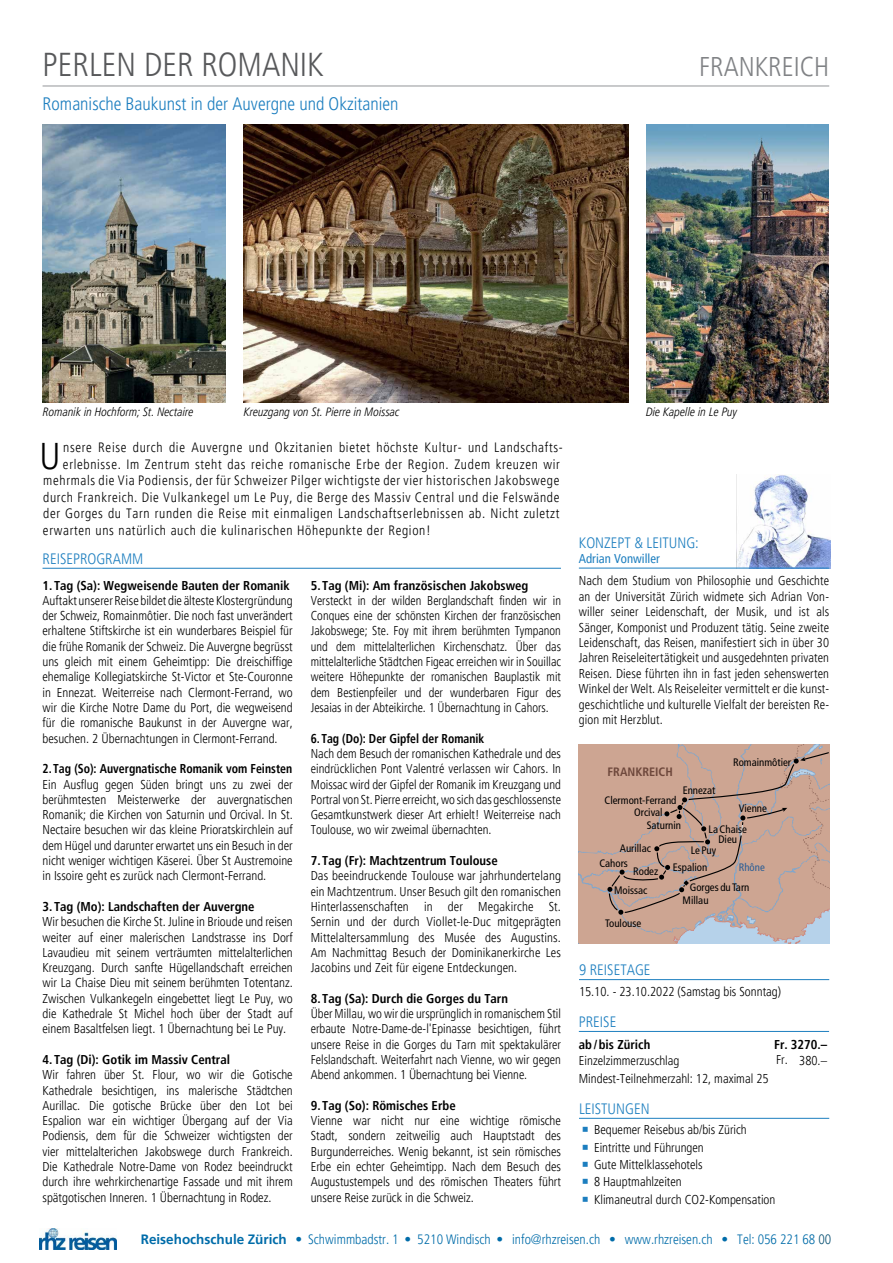
<style>
.page{position:relative;width:893px;height:1263px;background:#fff}
.page>*{position:absolute;margin:0;border:0;box-sizing:border-box;transform-origin:0 0}
.t1{font:300 condensed 37.2px "Frutiger LT Pro";color:#000}
.t2{font:300 condensed 33px "Frutiger LT Pro";color:#58595b}
.t3{font:300 condensed 27px "Frutiger LT Pro";color:#808285}
.t4{font:300 condensed 18px "Frutiger LT Pro";color:#1c7ebf}
.t5{font:300 condensed 15px "Frutiger LT Pro";color:#1c7ebf}
.t6{font:300 condensed 13.5px "Frutiger LT Pro";letter-spacing:.05em;color:#000}
.t7{font:300 condensed 13.5px "Frutiger LT Pro";color:#006ca9}
.t8{font:300 condensed 12.75px/15.3px "Frutiger LT Pro";color:#000;text-align:justify}
.t9{font:300 condensed 12.75px/15.3px "Frutiger LT Pro";color:#000;text-align:justify;scale:.96 1}
.t10{font:700 condensed 12.75px "Frutiger LT Pro";color:#000}
.t11{font:700 condensed 12.75px "Frutiger LT Pro";color:#000;scale:.93 1}
.t12{font:700 condensed 12.75px "Frutiger LT Pro";color:#000;scale:.92 1}
.t13{font:condensed 12.75px "Frutiger LT Pro";color:#1c7ebf}
.t14{font:700 condensed 12.15px "Frutiger";color:#6d473b}
.t15{font:italic 300 condensed 12px "Frutiger LT Pro";color:#000}
.t16{font:condensed 10.8px/10.2px "Frutiger";color:#000;text-align:center}
.t17{font:condensed 10.8px "Frutiger";color:#2a5d95}
.s1{font-weight:700;font-stretch:normal}
.s2{color:#0a5173}
</style>
<div class="page">
<hr style="left:43px;top:568px;width:518px;height:1px;background:#1c7ebf">
<hr style="left:579px;top:1118px;width:250px;height:1px;background:#1c7ebf">
<hr style="left:579px;top:979px;width:250px;height:1px;background:#1c7ebf">
<img style="left:579px;top:744px;width:250px;height:200px">
<svg style="left:607px;top:751px;width:222px;height:164px;background:#c5a090"></svg>
<hr style="left:579px;top:1031px;width:250px;height:1px;background:#1c7ebf">
<img style="left:737px;top:475px;width:93px;height:93px">
<hr style="left:579px;top:568px;width:250px;height:1px;background:#1c7ebf">
<hr style="left:43px;top:86px;width:786px;height:1px;background:#939598">
<img style="left:244px;top:124px;width:384px;height:279px">
<img style="left:646px;top:124px;width:183px;height:279px">
<img style="left:43px;top:124px;width:183px;height:279px">
<img style="left:40px;top:1228px;width:77px;height:21px">
<h2 class="t2" style="left:43px;top:45px;width:283px">PERLEN DER ROMANIK</h2>
<h3 class="t3" style="left:699px;top:51px;width:132px">FRANKREICH</h3>
<h3 class="t4" style="left:43px;top:94px;width:357px">Romanische Baukunst in der Auvergne und Okzitanien</h3>
<p class="t15" style="left:43px;top:405px;width:152px">Romanik in Hochform; St. Nectaire</p>
<p class="t15" style="left:244px;top:405px;width:157px">Kreuzgang von St. Pierre in Moissac</p>
<p class="t15" style="left:646px;top:405px;width:93px">Die Kapelle in Le Puy</p>
<h1 class="t1" style="left:40px;top:435px;width:23px">U</h1>
<p class="t6" style="left:63px;top:440px;width:501px">nsere Reise durch die Auvergne und Okzitanien bietet höchste Kultur- und Landschafts-</p>
<p class="t6" style="left:63px;top:456px;width:498px">erlebnisse. Im Zentrum steht das reiche romanische Erbe der Region. Zudem kreuzen wir</p>
<p class="t6" style="left:43px;top:473px;width:518px">mehrmals die Via Podiensis, der für Schweizer Pilger wichtigste der vier historischen Jakobswege</p>
<p class="t6" style="left:43px;top:489px;width:518px">durch Frankreich. Die Vulkankegel um Le Puy, die Berge des Massiv Central und die Felswände</p>
<p class="t6" style="left:43px;top:506px;width:518px">der Gorges du Tarn runden die Reise mit einmaligen Landschaftserlebnissen ab. Nicht zuletzt</p>
<p class="t6" style="left:43px;top:522px;width:389px">erwarten uns natürlich auch die kulinarischen Höhepunkte der Region!</p>
<p class="t5" style="left:579px;top:534px;width:121px">KONZEPT &amp; LEITUNG:</p>
<p class="t13" style="left:579px;top:552px;width:82px">Adrian Vonwiller</p>
<p class="t5" style="left:43px;top:550px;width:102px">REISEPROGRAMM</p>
<p class="t10" style="left:43px;top:578px;width:249px">1. Tag (Sa): Wegweisende Bauten der Romanik</p>
<p class="t8" style="left:43px;top:593px;width:252px">Auftakt unserer Reise bildet die älteste Klostergründung der Schweiz, Romainmôtier. Die noch fast unverändert erhaltene Stiftskirche ist ein wunderbares Beispiel für die frühe Romanik der Schweiz. Die Auvergne begrüsst uns gleich mit einem Geheimtipp: Die dreischiffige ehemalige Kollegiatskirche St-Victor et Ste-Couronne in Ennezat. Weiterreise nach Clermont-Ferrand, wo wir die Kirche Notre Dame du Port, die wegweisend für die romanische Baukunst in der Auvergne war, besuchen. 2 Übernachtungen in Clermont-Ferrand.</p>
<p class="t11" style="left:43px;top:761px;width:270px">2. Tag (So): Auvergnatische Romanik vom Feinsten</p>
<p class="t8" style="left:43px;top:776px;width:252px">Ein Ausflug gegen Süden bringt uns zu zwei der berühmtesten Meisterwerke der auvergnatischen Romanik; die Kirchen von Saturnin und Orcival. In St.<br>Nectaire besuchen wir das kleine Prioratskirchlein auf dem Hügel und darunter erwartet uns ein Besuch in der nicht weniger wichtigen Käserei. Über St Austremoine in Issoire geht es zurück nach Clermont-Ferrand.</p>
<p class="t10" style="left:43px;top:899px;width:214px">3. Tag (Mo): Landschaften der Auvergne</p>
<p class="t8" style="left:43px;top:914px;width:252px">Wir besuchen die Kirche St. Juline in Brioude und reisen weiter auf einer malerischen Landstrasse ins Dorf Lavaudieu mit seinem verträumten mittelalterlichen Kreuzgang. Durch sanfte Hügellandschaft erreichen wir La Chaise Dieu mit seinem berühmten Totentanz.<br>Zwischen Vulkankegeln eingebettet liegt Le Puy, wo die Kathedrale St Michel hoch über der Stadt auf einem Basaltfelsen liegt. 1 Übernachtung bei Le Puy.</p>
<p class="t10" style="left:43px;top:1052px;width:189px">4. Tag (Di): Gotik im Massiv Central</p>
<p class="t8" style="left:43px;top:1067px;width:252px">Wir fahren über St. Flour, wo wir die Gotische Kathedrale besichtigen, ins malerische Städtchen Aurillac. Die gotische Brücke über den Lot bei Espalion war ein wichtiger Übergang auf der Via Podiensis, dem für die Schweizer wichtigsten der vier mittelalterichen Jakobswege durch Frankreich.<br>Die Kathedrale Notre-Dame von Rodez beeindruckt durch ihre wehrkirchenartige Fassade und mit ihrem spätgotischen Inneren. 1 Übernachtung in Rodez.</p>
<p class="t8" style="left:579px;top:573px;width:252px">Nach dem Studium von Philosophie und Geschichte an der Universität Zürich widmete sich Adrian Von&shy;willer seiner Leidenschaft, der Musik, und ist als Sänger, Komponist und Produzent tätig. Seine zweite Leidenschaft, das Reisen, manifestiert sich in über 30<br>Jahren Reiseleitertätigkeit und ausgedehnten privaten Reisen. Diese führten ihn in fast jeden sehenswerten Winkel der Welt. Als Reiseleiter vermittelt er die kunst&shy;geschichtliche und kulturelle Vielfalt der bereisten Re&shy;gion mit Herzblut.</p>
<p class="t10" style="left:311px;top:578px;width:219px">5. Tag (Mi): Am französischen Jakobsweg</p>
<p class="t9" style="left:311px;top:593px;width:262px">Versteckt in der wilden Berglandschaft finden wir in Conques eine der schönsten Kirchen der französischen Jakobswege; Ste. Foy mit ihrem berühmten Tympanon und dem mittelalterlichen Kirchenschatz. Über das mittelalterliche Städtchen Figeac erreichen wir in Souillac weitere Höhepunkte der romanischen Bauplastik mit dem Bestienpfeiler und der wunderbaren Figur des Jesaias in der Abteikirche. 1 Übernachtung in Cahors.</p>
<p class="t12" style="left:311px;top:731px;width:190px">6. Tag (Do): Der Gipfel der Romanik</p>
<p class="t8" style="left:311px;top:746px;width:252px">Nach dem Besuch der romanischen Kathedrale und des eindrücklichen Pont Valentré verlassen wir Cahors. In Moissac wird der Gipfel der Romanik im Kreuzgang und Portral von St. Pierre erreicht, wo sich das geschlossenste Gesamtkunstwerk dieser Art erhielt! Weiterreise nach Toulouse, wo wir zweimal übernachten.</p>
<p class="t10" style="left:311px;top:853px;width:189px">7. Tag (Fr): Machtzentrum Toulouse</p>
<p class="t8" style="left:311px;top:868px;width:252px">Das beeindruckende Toulouse war jahrhundertelang ein Machtzentrum. Unser Besuch gilt den romanischen Hinterlassenschaften in der Megakirche St.<br>Sernin und der durch Viollet-le-Duc mitgeprägten Mittelaltersammlung des Musée des Augustins.<br>Am Nachmittag Besuch der Dominikanerkirche Les Jacobins und Zeit für eigene Entdeckungen.</p>
<p class="t10" style="left:311px;top:991px;width:199px">8. Tag (Sa): Durch die Gorges du Tarn</p>
<p class="t8" style="left:311px;top:1006px;width:252px">Über Millau, wo wir die ursprünglich in romanischem Stil erbaute Notre-Dame-de-l'Epinasse besichtigen, führt unsere Reise in die Gorges du Tarn mit spektakulärer Felslandschaft. Weiterfahrt nach Vienne, wo wir gegen Abend ankommen. 1 Übernachtung bei Vienne.</p>
<p class="t10" style="left:311px;top:1098px;width:146px">9. Tag (So): Römisches Erbe</p>
<p class="t8" style="left:311px;top:1113px;width:252px">Vienne war nicht nur eine wichtige römische Stadt, sondern zeitweilig auch Hauptstadt des Burgunderreiches. Wenig bekannt, ist sein römisches Erbe ein echter Geheimtipp. Nach dem Besuch des Augustustempels und des römischen Theaters führt unsere Reise zurück in die Schweiz.</p>
<p class="t8" style="left:594px;top:1121px;width:183px;line-height:17.4px;text-align:left">Bequemer Reisebus ab/bis Zürich<br>Eintritte und Führungen<br>Gute Mittelklassehotels<br>8 Hauptmahlzeiten<br>Klimaneutral durch CO2-Kompensation</p>
<p class="t16" style="left:733px;top:757px;width:59px">Romainmôtier</p>
<p class="t14" style="left:608px;top:765px;width:67px">FRANKREICH</p>
<p class="t16" style="left:683px;top:785px;width:34px">Ennezat</p>
<p class="t16" style="left:605px;top:795px;width:73px">Clermont-Ferrand</p>
<p class="t16" style="left:739px;top:803px;width:30px">Vienne</p>
<p class="t16" style="left:634px;top:807px;width:30px">Orcival</p>
<p class="t16" style="left:647px;top:820px;width:36px">Saturnin</p>
<p class="t16" style="left:709px;top:824px;width:40px">La Chaise<br>Dieu</p>
<p class="t16" style="left:620px;top:843px;width:33px">Aurillac</p>
<p class="t16" style="left:691px;top:845px;width:27px">Le Puy</p>
<p class="t16" style="left:599px;top:858px;width:30px">Cahors</p>
<p class="t17" style="left:739px;top:861px;width:28px">Rhône</p>
<p class="t16" style="left:673px;top:862px;width:36px">Espalion</p>
<p class="t16" style="left:633px;top:866px;width:27px">Rodez</p>
<p class="t16" style="left:690px;top:882px;width:61px">Gorges du Tarn</p>
<p class="t16" style="left:614px;top:886px;width:35px">Moissac</p>
<p class="t16" style="left:682px;top:895px;width:28px">Millau</p>
<p class="t16" style="left:605px;top:918px;width:38px">Toulouse</p>
<p class="t5" style="left:579px;top:961px;width:73px">9 REISETAGE</p>
<p class="t8" style="left:579px;top:984px;width:204px">15.10. - 23.10.2022 (Samstag bis Sonntag)</p>
<p class="t5" style="left:579px;top:1013px;width:39px">PREISE</p>
<p class="t10" style="left:579px;top:1037px;width:73px">ab/bis Zürich</p>
<p class="t8" style="left:579px;top:1051px;width:191px;line-height:18px">Einzelzimmerzuschlag<br>Mindest-Teilnehmerzahl: 12, maximal 25</p>
<p class="t10" style="left:774px;top:1037px;width:54px">Fr. 3270.–</p>
<p class="t8" style="left:799px;top:1053px;width:29px">380.–</p>
<p class="t8" style="left:776px;top:1052px;width:13px">Fr.</p>
<p class="t5" style="left:579px;top:1100px;width:72px">LEISTUNGEN</p>
<p class="t7" style="left:141px;top:1231px;width:692px"><span class="s1">Reisehochschule Zürich</span> • Schwimmbadstr. 1 • 5210 Windisch • info@rhzreisen.ch • www.rhzreisen.ch • Tel: 056 221 68 <span class="s2">00</span></p>
</div>
